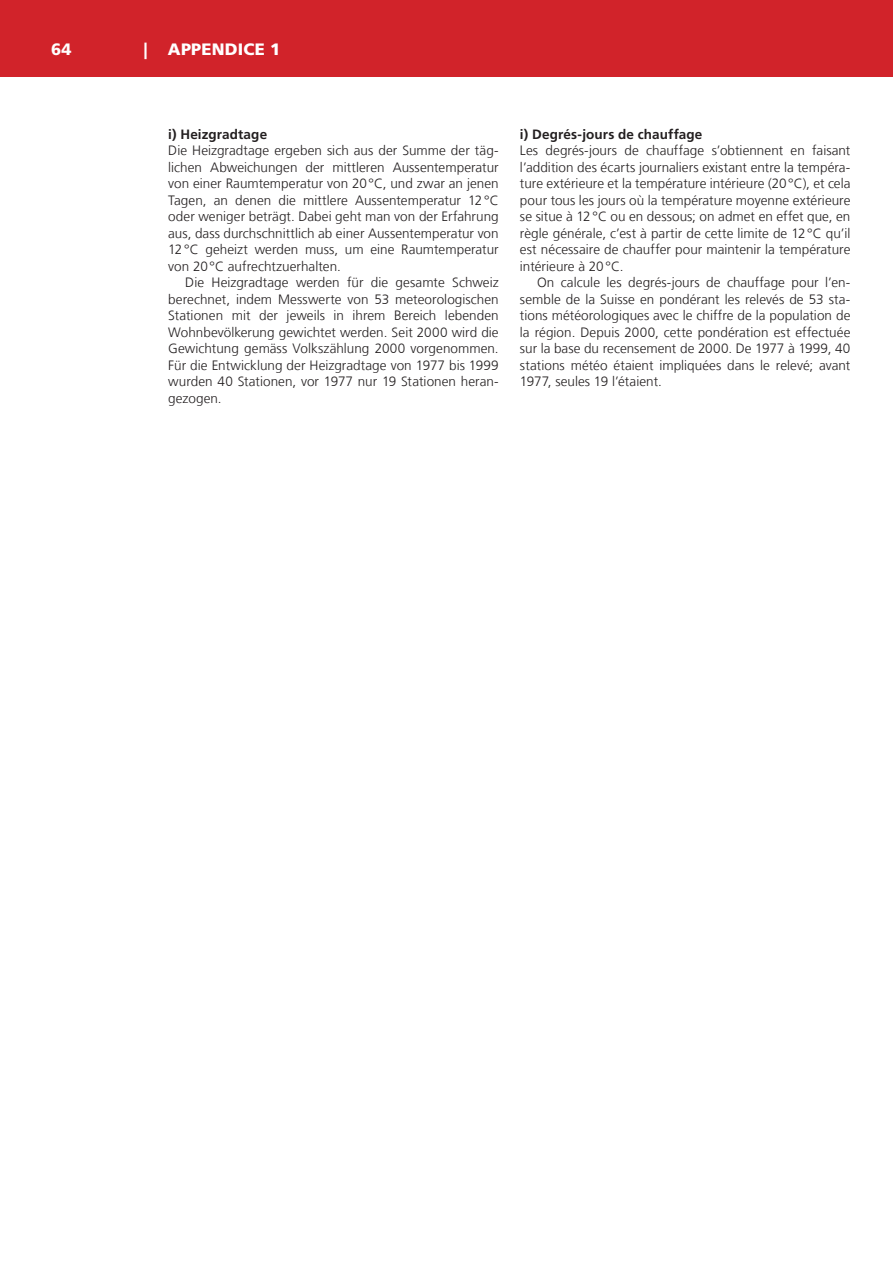
<style>
.page{position:relative;width:893px;height:1263px;background:#fff}
.page>*{position:absolute;margin:0;border:0;box-sizing:border-box;transform-origin:0 0}
.t1{font:900 16.5px "Frutiger LT Pro";letter-spacing:.015em;color:#fff}
.t2{font:300 13.5px/16.5px "Frutiger LT Com";color:#231f20;text-align:justify}
.t3{font:700 13.5px "Frutiger LT Com";letter-spacing:.01em;color:#231f20}
</style>
<div class="page">
<div style="left:0;top:0;width:893px;height:77px;background:#d1232a"></div>
<p class="t1" style="left:51px;top:39px;width:22px">64</p>
<p class="t1" style="left:144px;top:39px;width:138px">| APPENDICE 1</p>
<p class="t3" style="left:168px;top:126px;width:100px">i) Heizgradtage</p>
<p class="t2" style="left:168px;top:143px;width:332px">Die Heizgradtage ergeben sich aus der Summe der täg&shy;lichen Abweichungen der mittleren Aussentemperatur von einer Raumtemperatur von 20°C, und zwar an jenen Tagen, an denen die mittlere Aussentemperatur 12°C oder weniger beträgt. Dabei geht man von der Erfahrung aus, dass durchschnittlich ab einer Aussentemperatur von 12°C geheizt werden muss, um eine Raumtemperatur von 20°C aufrechtzuerhalten.</p>
<p class="t2" style="left:168px;top:274px;width:332px;text-indent:17px">Die Heizgradtage werden für die gesamte Schweiz berechnet, indem Messwerte von 53 meteorologischen Stationen mit der jeweils in ihrem Bereich lebenden Wohnbevölkerung gewichtet werden. Seit 2000 wird die Gewichtung gemäss Volkszählung 2000 vorgenommen.<br>Für die Entwicklung der Heizgradtage von 1977 bis 1999 wurden 40 Stationen, vor 1977 nur 19 Stationen heran&shy;gezogen.</p>
<p class="t3" style="left:520px;top:126px;width:184px">i) Degrés-jours de chauffage</p>
<p class="t2" style="left:520px;top:142px;width:332px">Les degrés-jours de chauffage s’obtiennent en faisant l’addition des écarts journaliers existant entre la tempéra&shy;ture extérieure et la température intérieure (20°C), et cela pour tous les jours où la température moyenne extérieure se situe à 12°C ou en dessous; on admet en effet que, en règle générale, c’est à partir de cette limite de 12°C qu’il est nécessaire de chauffer pour maintenir la température intérieure à 20°C.</p>
<p class="t2" style="left:520px;top:274px;width:332px;text-indent:17px">On calcule les degrés-jours de chauffage pour l’en&shy;semble de la Suisse en pondérant les relevés de 53 sta&shy;tions météorologiques avec le chiffre de la population de la région. Depuis 2000, cette pondération est effectuée sur la base du recensement de 2000. De 1977 à 1999, 40 stations météo étaient impliquées dans le relevé; avant 1977, seules 19 l’étaient.</p>
</div>
